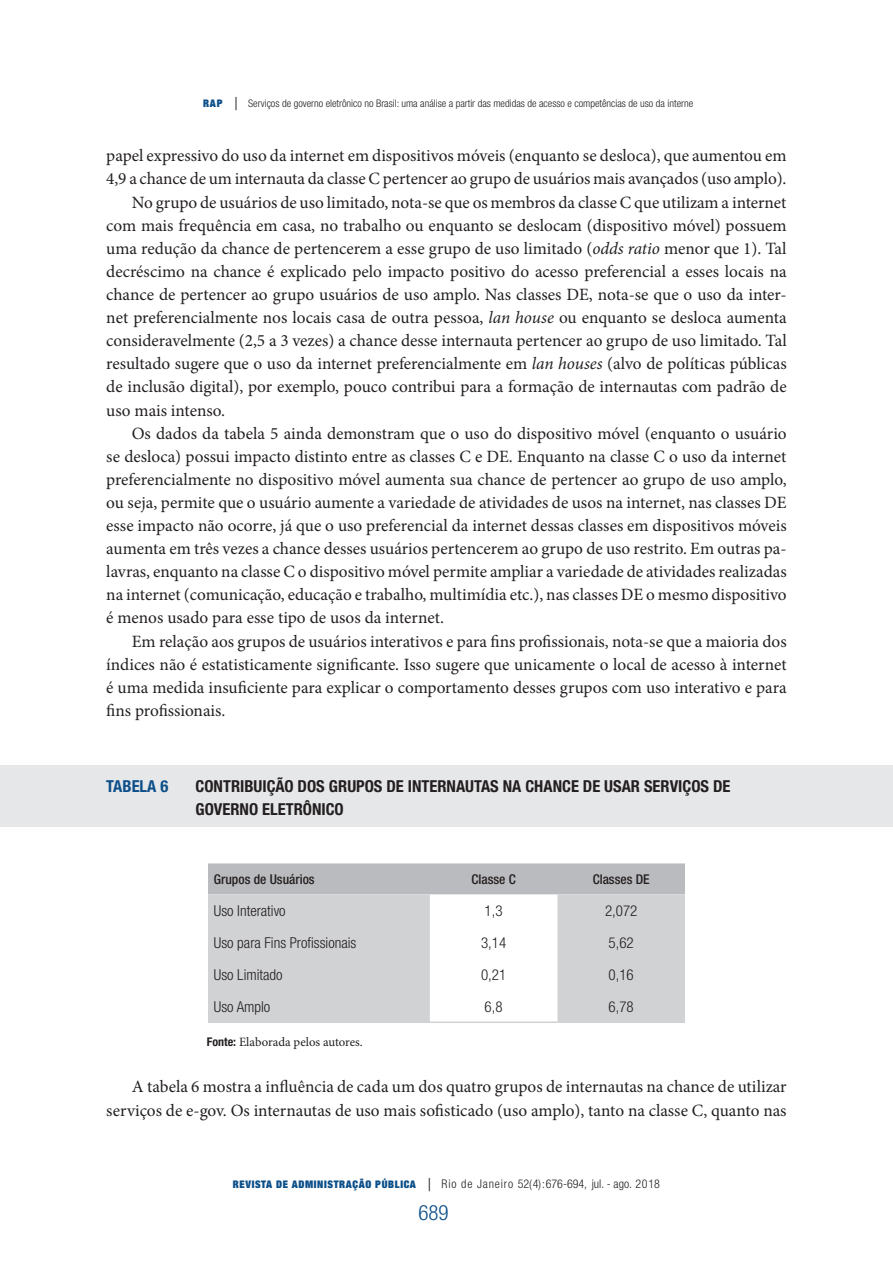
<style>
.page{position:relative;width:893px;height:1263px;background:#fff}
.page>*{position:absolute;margin:0;border:0;box-sizing:border-box;transform-origin:0 0}
.t1{font:300 condensed 21px "Helvetica Neue LT Std";color:#0c4f89}
.t2{font:17.25px/23.1px "Minion Pro";color:#231f20;text-align:right}
.t3{font:700 condensed 16.5px/23.1px "Helvetica Neue LT Std";color:#231f20}
.t4{font:700 condensed 16.5px "Helvetica Neue LT Std";color:#0c4f89}
.t5{font:300 condensed 15px "Helvetica Neue LT Std";color:#231f20}
.t6{font:500 condensed 13.5px "Helvetica Neue LT Std";color:#231f20}
.t7{font:12.75px "Minion Pro";color:#231f20}
.t8{font:300 condensed 12px "Helvetica Neue LT Std";letter-spacing:.07em;color:#231f20}
.t9{font:300 condensed 10.5px "Helvetica Neue LT Std";color:#231f20}
.s1{font-family:"Helvetica Neue";font-weight:900;font-stretch:expanded;color:#0c4f89}
.s2{font-size:18px}
.s3{font-style:italic}
.s4{font-family:"Helvetica Neue LT Std";font-weight:700;font-stretch:condensed;font-size:12px}
.s5{font-family:"Helvetica Neue";font-weight:900;font-stretch:expanded;font-size:10.5px;color:#0c4f89}
</style>
<div class="page">
<div style="left:0;top:766px;width:893px;height:61px;background:#e6e7e9"></div>
<div style="left:208px;top:863px;width:477px;height:31px;background:#babbbe"></div>
<svg style="left:208px;top:894px;width:477px;height:127px;fill:#d1d2d4"></svg>
<hr style="left:208px;top:1021px;width:222px;height:2px;background:#d1d2d4">
<hr style="left:430px;top:1021px;width:127px;height:2px;background:#d1d2d4">
<hr style="left:557px;top:1021px;width:128px;height:2px;background:#d1d2d4">
<p class="t9" style="left:203px;top:98px;width:492px"><span class="s1">RAP</span> <span class="s2">|</span> Serviços de governo eletrônico no Brasil: uma análise a partir das medidas de acesso e competências de uso da interne</p>
<p class="t2" style="left:106px;top:144px;width:682px">papel expressivo do uso da internet em dispositivos móveis (enquanto se desloca), que aumentou em</p>
<p class="t2" style="left:106px;top:167px;width:682px">4,9 a chance de um internauta da classe C pertencer ao grupo de usuários mais avançados (uso amplo).</p>
<p class="t2" style="left:132px;top:191px;width:656px">No grupo de usuários de uso limitado, nota-se que os membros da classe C que utilizam a internet</p>
<p class="t2" style="left:106px;top:214px;width:682px">com mais frequência em casa, no trabalho ou enquanto se deslocam (dispositivo móvel) possuem</p>
<p class="t2" style="left:106px;top:237px;width:682px">uma redução da chance de pertencerem a esse grupo de uso limitado (<span class="s3">odds ratio</span> menor que 1). Tal</p>
<p class="t2" style="left:106px;top:260px;width:682px">decréscimo na chance é explicado pelo impacto positivo do acesso preferencial a esses locais na</p>
<p class="t2" style="left:106px;top:283px;width:682px">chance de pertencer ao grupo usuários de uso amplo. Nas classes DE, nota-se que o uso da inter-</p>
<p class="t2" style="left:106px;top:306px;width:682px">net preferencialmente nos locais casa de outra pessoa, <span class="s3">lan house</span> ou enquanto se desloca aumenta</p>
<p class="t2" style="left:106px;top:329px;width:682px">consideravelmente (2,5 a 3 vezes) a chance desse internauta pertencer ao grupo de uso limitado. Tal</p>
<p class="t2" style="left:106px;top:352px;width:682px">resultado sugere que o uso da internet preferencialmente em <span class="s3">lan houses</span> (alvo de políticas públicas</p>
<p class="t2" style="left:106px;top:375px;width:682px">de inclusão digital), por exemplo, pouco contribui para a formação de internautas com padrão de</p>
<p class="t2" style="left:106px;top:398px;width:120px">uso mais intenso.</p>
<p class="t2" style="left:132px;top:422px;width:656px">Os dados da tabela 5 ainda demonstram que o uso do dispositivo móvel (enquanto o usuário</p>
<p class="t2" style="left:106px;top:445px;width:682px">se desloca) possui impacto distinto entre as classes C e DE. Enquanto na classe C o uso da internet</p>
<p class="t2" style="left:106px;top:468px;width:682px">preferencialmente no dispositivo móvel aumenta sua chance de pertencer ao grupo de uso amplo,</p>
<p class="t2" style="left:106px;top:491px;width:682px">ou seja, permite que o usuário aumente a variedade de atividades de usos na internet, nas classes DE</p>
<p class="t2" style="left:106px;top:514px;width:682px">esse impacto não ocorre, já que o uso preferencial da internet dessas classes em dispositivos móveis</p>
<p class="t2" style="left:106px;top:537px;width:682px">aumenta em três vezes a chance desses usuários pertencerem ao grupo de uso restrito. Em outras pa-</p>
<p class="t2" style="left:106px;top:560px;width:682px">lavras, enquanto na classe C o dispositivo móvel permite ampliar a variedade de atividades realizadas</p>
<p class="t2" style="left:106px;top:583px;width:682px">na internet (comunicação, educação e trabalho, multimídia etc.), nas classes DE o mesmo dispositivo</p>
<p class="t2" style="left:106px;top:606px;width:339px">é menos usado para esse tipo de usos da internet.</p>
<p class="t2" style="left:132px;top:629px;width:656px">Em relação aos grupos de usuários interativos e para fins profissionais, nota-se que a maioria dos</p>
<p class="t2" style="left:106px;top:653px;width:682px">índices não é estatisticamente significante. Isso sugere que unicamente o local de acesso à internet</p>
<p class="t2" style="left:106px;top:676px;width:682px">é uma medida insuficiente para explicar o comportamento desses grupos com uso interativo e para</p>
<p class="t2" style="left:106px;top:699px;width:120px">fins profissionais.</p>
<p class="t4" style="left:106px;top:776px;width:63px">TABELA 6</p>
<p class="t3" style="left:196px;top:774px;width:536px">CONTRIBUIÇÃO DOS GRUPOS DE INTERNAUTAS NA CHANCE DE USAR SERVIÇOS DE<br>GOVERNO ELETRÔNICO</p>
<p class="t6" style="left:214px;top:871px;width:102px">Grupos de Usuários</p>
<p class="t6" style="left:471px;top:871px;width:46px">Classe C</p>
<p class="t6" style="left:593px;top:871px;width:58px">Classes DE</p>
<p class="t5" style="left:214px;top:902px;width:73px">Uso Interativo</p>
<p class="t5" style="left:485px;top:902px;width:19px">1,3</p>
<p class="t5" style="left:605px;top:902px;width:34px">2,072</p>
<p class="t5" style="left:214px;top:934px;width:144px">Uso para Fins Profissionais</p>
<p class="t5" style="left:481px;top:934px;width:27px">3,14</p>
<p class="t5" style="left:609px;top:934px;width:27px">5,62</p>
<p class="t5" style="left:214px;top:966px;width:70px">Uso Limitado</p>
<p class="t5" style="left:481px;top:966px;width:27px">0,21</p>
<p class="t5" style="left:609px;top:966px;width:27px">0,16</p>
<p class="t5" style="left:214px;top:998px;width:58px">Uso Amplo</p>
<p class="t5" style="left:485px;top:998px;width:19px">6,8</p>
<p class="t5" style="left:609px;top:998px;width:27px">6,78</p>
<p class="t7" style="left:207px;top:1034px;width:157px"><span class="s4">Fonte:</span> Elaborada pelos autores.</p>
<p class="t2" style="left:106px;top:1075px;width:682px">A tabela 6 mostra a influência de cada um dos quatro grupos de internautas na chance de utilizar serviços de e-gov. Os internautas de uso mais sofisticado (uso amplo), tanto na classe C, quanto nas</p>
<p class="t8" style="left:233px;top:1176px;width:429px"><span class="s5">REVISTA DE ADMINISTRAÇÃO PÚBLICA</span> <span class="s2">|</span> Rio de Janeiro 52(4):676-694, jul. - ago. 2018</p>
<p class="t1" style="left:418px;top:1200px;width:32px">689</p>
</div>
